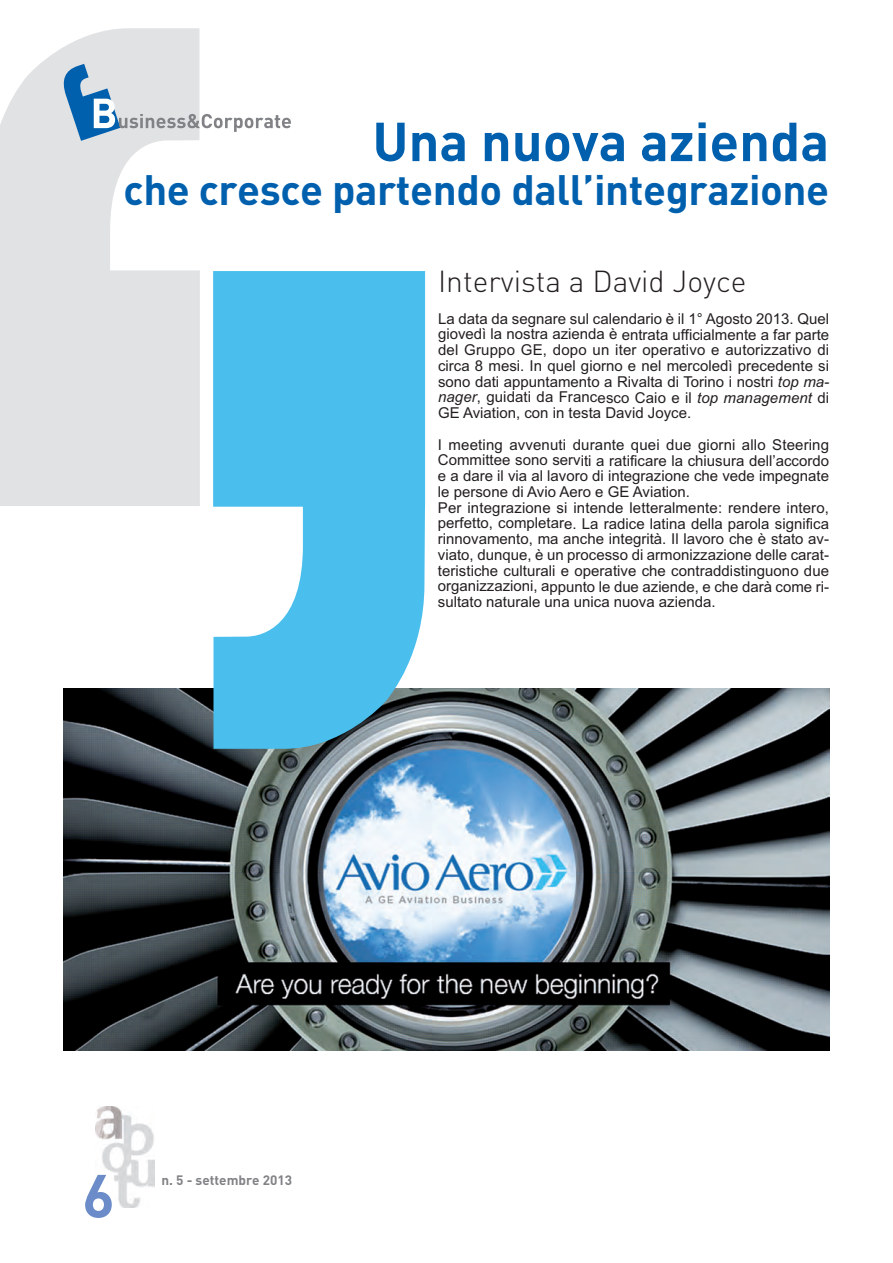
<style>
.page{position:relative;width:893px;height:1263px;background:#fff}
.page>*{position:absolute;margin:0;border:0;box-sizing:border-box;transform-origin:0 0}
.t1{font:60px "DIN Bold";color:#6b8cc8}
.t2{font:54px "DIN Bold";color:#0160ae}
.t3{font:42px "DIN Bold";letter-spacing:-.01em;color:#0160ae}
.t4{font:300 30px "DIN";color:#231f20}
.t5{font:15px/15.8px "Arial";color:#231f20;text-align:justify}
.t6{font:13.5px "DIN Bold";color:#808285}
.s1{font-style:italic}
</style>
<div class="page">
<img style="left:64px;top:689px;width:765px;height:361px">
<svg style="left:0;top:28px;width:200px;height:478px;fill:#e1e2e4"></svg>
<svg style="left:64px;top:64px;width:227px;height:77px"></svg>
<img style="left:96px;top:1107px;width:58px;height:101px">
<svg style="left:213px;top:271px;width:212px;height:478px;background:#60c3eb"></svg>
<h2 class="t2" style="left:372px;top:123px;width:458px">Una nuova azienda</h2>
<h3 class="t3" style="left:124px;top:175px;width:707px">che cresce partendo dall’integrazione</h3>
<h3 class="t4" style="left:438px;top:271px;width:310px">Intervista a David Joyce</h3>
<p class="t5" style="left:438px;top:312px;width:393px">La data da segnare sul calendario è il 1° Agosto 2013. Quel giovedì la nostra azienda è entrata ufficialmente a far parte del Gruppo GE, dopo un iter operativo e autorizzativo di circa 8 mesi. In quel giorno e nel mercoledì precedente si sono dati appuntamento a Rivalta di Torino i nostri <span class="s1">top ma&shy;nager</span>, guidati da Francesco Caio e il <span class="s1">top management</span> di GE Aviation, con in testa David Joyce.</p>
<p class="t5" style="left:438px;top:438px;width:393px;text-align:left">I meeting avvenuti durante quei due giorni allo Steering Committee sono serviti a ratificare la chiusura dell’accordo e a dare il via al lavoro di integrazione che vede impegnate le persone di Avio Aero e GE Aviation.<br>Per integrazione si intende letteralmente: rendere intero, perfetto, completare. La radice latina della parola significa rinnovamento, ma anche integrità. Il lavoro che è stato av&shy;viato, dunque, è un processo di armonizzazione delle carat&shy;teristiche culturali e operative che contraddistinguono due organizzazioni, appunto le due aziende, e che darà come ri&shy;sultato naturale una unica nuova azienda.</p>
<h1 class="t1" style="left:82px;top:1175px;width:34px">6</h1>
<p class="t6" style="left:162px;top:1176px;width:132px">n. 5 - settembre 2013</p>
</div>
